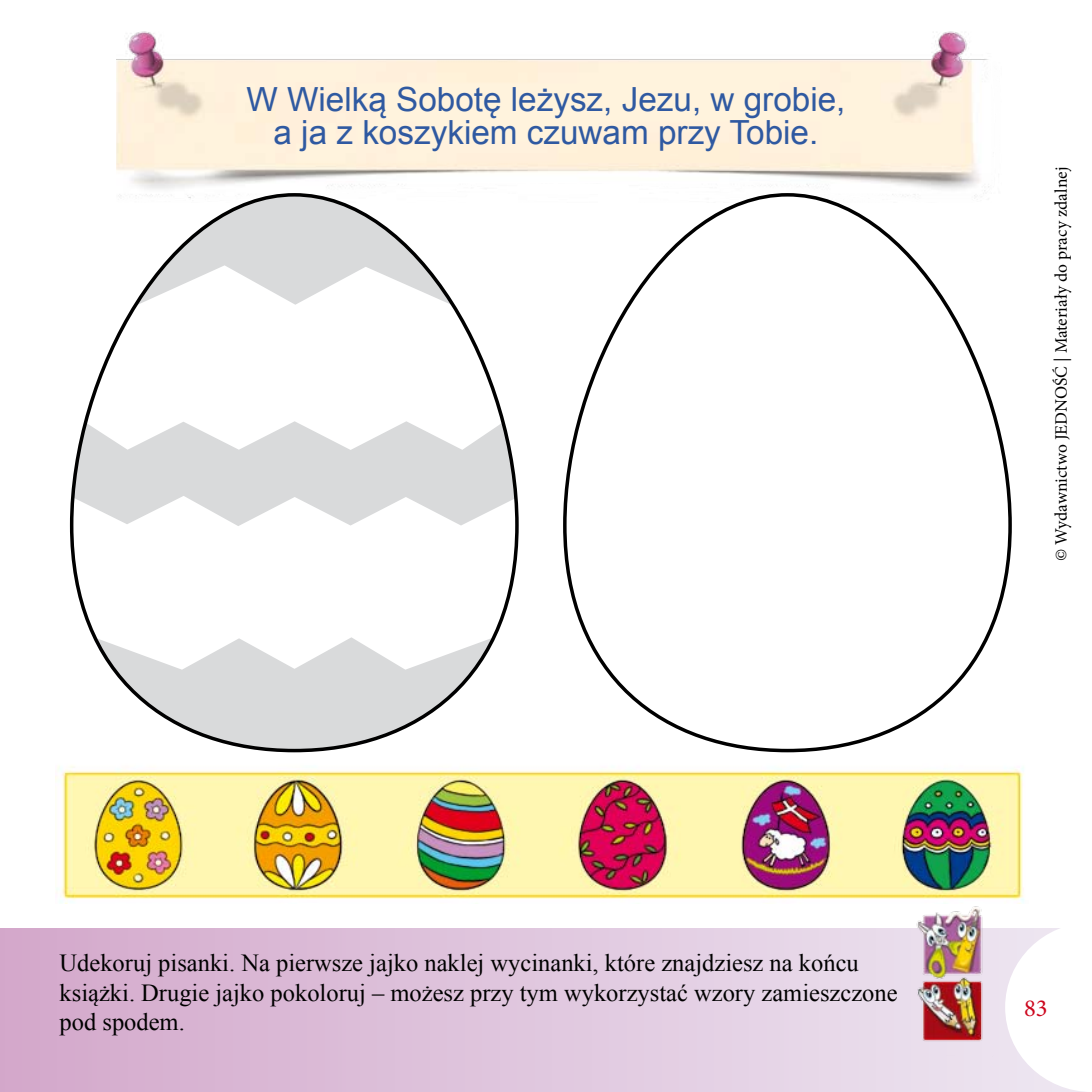
<style>
.page{position:relative;width:1092px;height:1092px;background:#fff}
.page>*{position:absolute;margin:0;border:0;box-sizing:border-box;transform-origin:0 0}
.t1{font:33.25px/33.2px "Arial";color:#2f59a1;text-align:center}
.t2{font:24.5px/29.4px "Times New Roman";color:#000}
.t3{font:24.5px "Minion Pro";color:#cd071e}
.t4{font:17.5px "Minion Pro";color:#000}
</style>
<div class="page">
<div style="left:0;top:928px;width:1091px;height:163px;background:linear-gradient(to right,#d3a8cb,#eee8f3)"></div>
<svg style="left:1005px;top:928px;width:86px;height:163px"></svg>
<img style="left:56px;top:765px;width:968px;height:138px">
<img style="left:116px;top:31px;width:873px;height:160px">
<svg style="left:563px;top:193px;width:449px;height:560px"></svg>
<svg style="left:69px;top:193px;width:450px;height:560px"></svg>
<img style="left:904px;top:990px;width:94px;height:65px">
<img style="left:904px;top:895px;width:94px;height:95px">
<h1 class="t1" style="left:246px;top:83px;width:600px">W Wielką Sobotę leżysz, Jezu, w grobie, a ja z koszykiem czuwam przy Tobie.</h1>
<p class="t4" style="left:1049px;top:561px;width:396px;rotate:-90deg">© Wydawnictwo JEDNOŚĆ | Materiały do pracy zdalnej</p>
<p class="t2" style="left:60px;top:947px;width:839px">Udekoruj pisanki. Na pierwsze jajko naklej wycinanki, które znajdziesz na końcu książki. Drugie jajko pokoloruj – możesz przy tym wykorzystać wzory zamieszczone pod spodem.</p>
<p class="t3" style="left:1024px;top:991px;width:25px">83</p>
</div>
